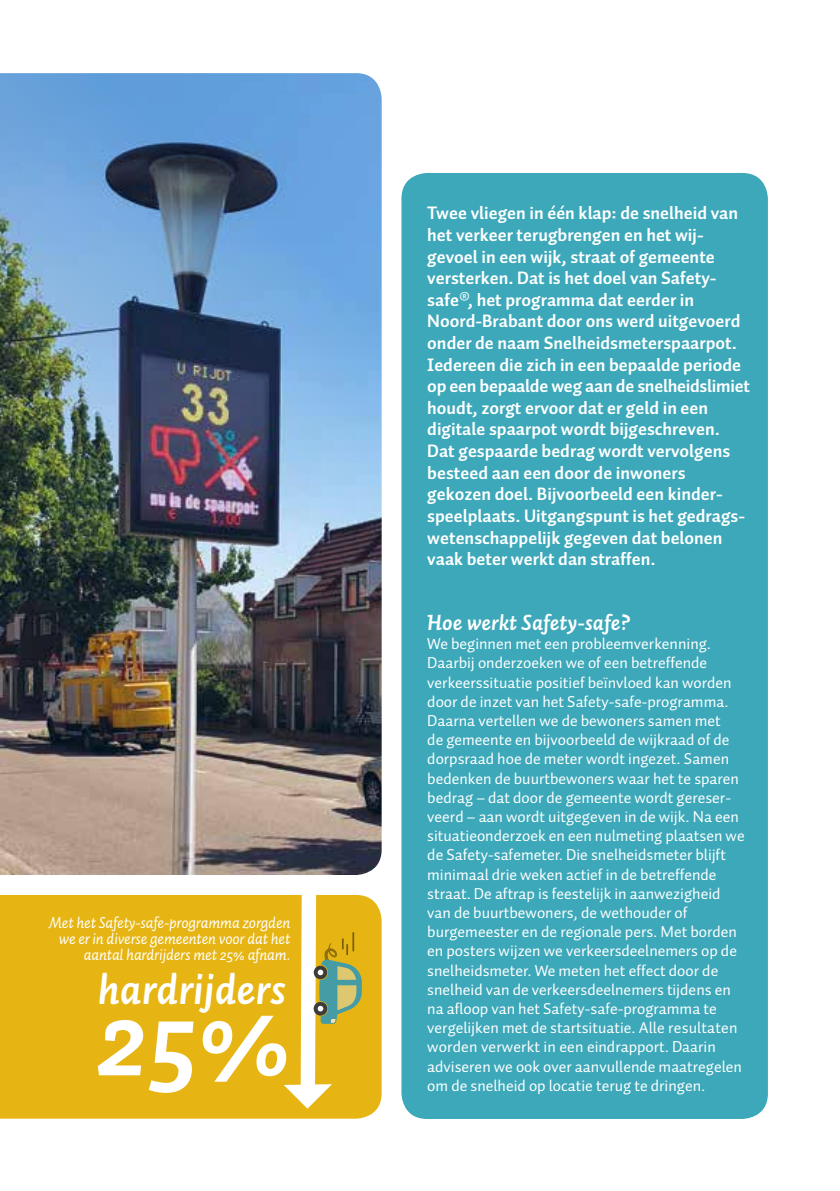
<style>
.page{position:relative;width:840px;height:1191px;background:#fff}
.page>*{position:absolute;margin:0;border:0;box-sizing:border-box;transform-origin:0 0}
.t1{font:43.2px "Auto Pro Bold Italic 2";color:#fff}
.t2{font:22px "Auto Pro Bold Italic 2";color:#fff}
.t3{font:700 18px/21.6px "Auto Pro";color:#fff}
.t4{font:16px/19.2px "Auto Pro";color:#fff}
.t5{font:16px/16px "Auto Pro Regular Italic 2";letter-spacing:-.015em;color:#fff;text-align:right}
</style>
<div class="page">
<div style="left:0;top:895px;width:381px;height:223px;background:#e6b514"></div>
<div style="left:401px;top:173px;width:366px;height:946px;background:#3ca8b9;border-radius:26px"></div>
<svg style="left:98px;top:895px;width:263px;height:213px;background:#e4be3a"></svg>
<img style="left:0;top:73px;width:381px;height:802px">
<p class="t5" style="left:48px;top:914px;width:243px">Met het Safety-safe-programma zorgden we er in diverse gemeenten voor dat het aantal hardrijders met 25% afnam.</p>
<h1 class="t1" style="left:98px;top:958px;width:190px">hardrijders</h1>
<p class="t3" style="left:427px;top:202px;width:324px">Twee vliegen in één klap: de snelheid van het verkeer terugbrengen en het wij&shy;gevoel in een wijk, straat of gemeente versterken. Dat is het doel van Safety&shy;safe®, het programma dat eerder in Noord-Brabant door ons werd uitgevoerd onder de naam Snelheidsmeterspaarpot.<br>Iedereen die zich in een bepaalde periode op een bepaalde weg aan de snelheidslimiet houdt, zorgt ervoor dat er geld in een digitale spaarpot wordt bijgeschreven.<br>Dat gespaarde bedrag wordt vervolgens besteed aan een door de inwoners gekozen doel. Bijvoorbeeld een kinder&shy;speelplaats. Uitgangspunt is het gedrags&shy;wetenschappelijk gegeven dat belonen vaak beter werkt dan straffen.</p>
<h2 class="t2" style="left:427px;top:607px;width:205px">Hoe werkt Safety-safe?</h2>
<p class="t4" style="left:427px;top:634px;width:319px">We beginnen met een probleemverkenning.<br>Daarbij onderzoeken we of een betreffende verkeerssituatie positief beïnvloed kan worden door de inzet van het Safety-safe-programma.<br>Daarna vertellen we de bewoners samen met<br>de gemeente en bijvoorbeeld de wijkraad of de dorpsraad hoe de meter wordt ingezet. Samen bedenken de buurtbewoners waar het te sparen bedrag – dat door de gemeente wordt gereser&shy;veerd – aan wordt uitgegeven in de wijk. Na een situatieonderzoek en een nulmeting plaatsen we de Safety-safemeter. Die snelheidsmeter blijft minimaal drie weken actief in de betreffende straat. De aftrap is feestelijk in aanwezigheid van de buurtbewoners, de wethouder of burgemeester en de regionale pers. Met borden en posters wijzen we verkeersdeelnemers op de snelheidsmeter. We meten het effect door de snelheid van de verkeersdeelnemers tijdens en na afloop van het Safety-safe-programma te vergelijken met de startsituatie. Alle resultaten worden verwerkt in een eindrapport. Daarin adviseren we ook over aanvullende maatregelen om de snelheid op locatie terug te dringen.</p>
</div>
